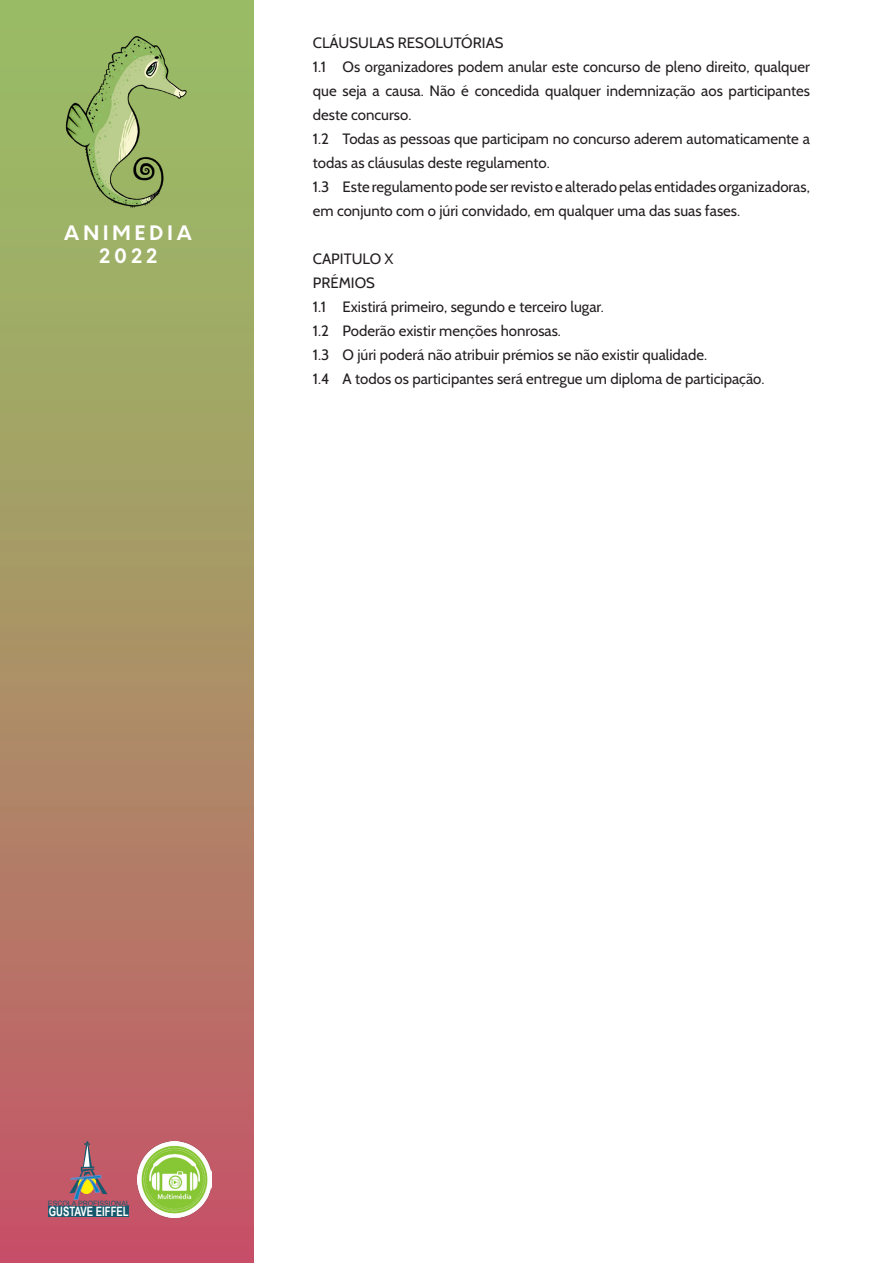
<style>
.page{position:relative;width:893px;height:1263px;background:#fff}
.page>*{position:absolute;margin:0;border:0;box-sizing:border-box;transform-origin:0 0}
.t1{font:700 19.5px "Orkney";letter-spacing:.21em;color:#fff}
.Body_Text{font:15px/24px "Cabin";color:#231f20}
.t2{font:700 12.9px "Arial Narrow";color:#fff;scale:.9 1}
.t3{font:7.35px "Arial";color:#18586c;scale:.96 1}
</style>
<div class="page">
<div style="left:0;top:0;width:254px;height:1263px;background:linear-gradient(to bottom,#94c765,#c35868)"></div>
<img style="left:42px;top:33px;width:169px;height:181px">
<div style="left:48px;top:1206px;width:81px;height:11px;background:#18586c"></div>
<svg style="left:69px;top:1141px;width:39px;height:58px;background:#a76d6f"></svg>
<img style="left:138px;top:1141px;width:74px;height:76px">
<p class="t1" style="left:64px;top:220px;width:129px">ANIMEDIA</p>
<p class="t1" style="left:99px;top:243px;width:60px">2022</p>
<p class="Body_Text" style="left:313px;top:31px;width:192px">CLÁUSULAS RESOLUTÓRIAS</p>
<p class="Body_Text" style="left:313px;top:55px;width:499px;text-align:justify">1.1 Os organizadores podem anular este concurso de pleno direito, qualquer que seja a causa. Não é concedida qualquer indemnização aos participantes deste concurso.</p>
<p class="Body_Text" style="left:313px;top:127px;width:499px">1.2 Todas as pessoas que participam no concurso aderem automaticamente a todas as cláusulas deste regulamento.</p>
<p class="Body_Text" style="left:313px;top:175px;width:499px">1.3 Este regulamento pode ser revisto e alterado pelas entidades organizadoras, em conjunto com o júri convidado, em qualquer uma das suas fases.</p>
<p class="Body_Text" style="left:313px;top:247px;width:82px">CAPITULO X</p>
<p class="Body_Text" style="left:313px;top:271px;width:64px">PRÉMIOS</p>
<p class="Body_Text" style="left:313px;top:295px;width:293px">1.1 Existirá primeiro, segundo e terceiro lugar.</p>
<p class="Body_Text" style="left:313px;top:319px;width:250px">1.2 Poderão existir menções honrosas.</p>
<p class="Body_Text" style="left:313px;top:343px;width:396px">1.3 O júri poderá não atribuir prémios se não existir qualidade.</p>
<p class="Body_Text" style="left:313px;top:367px;width:453px">1.4 A todos os participantes será entregue um diploma de participação.</p>
<p class="t3" style="left:48px;top:1199px;width:87px">ESCOLA PROFISSIONAL</p>
<p class="t2" style="left:49px;top:1202px;width:90px">GUSTAVE EIFFEL</p>
</div>
